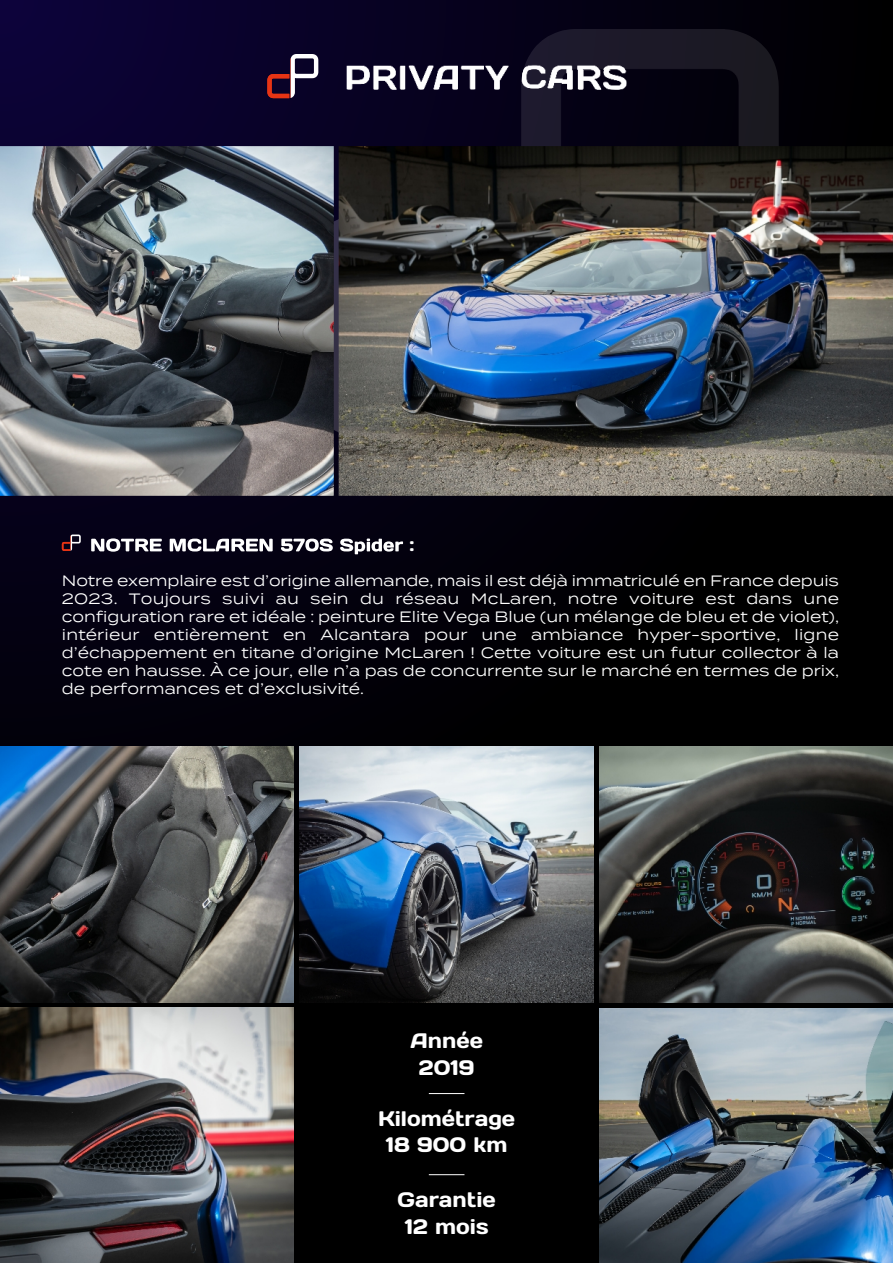
<style>
.page{position:relative;width:893px;height:1263px;background:#000}
.page>*{position:absolute;margin:0;border:0;box-sizing:border-box;transform-origin:0 0}
.t1{font:21px/26.7px "Days One";color:#fff;text-align:center}
.t2{font:18px "Days One";color:#fff}
.t3{font:15px/18px "Termina";color:#fff;text-align:justify}
</style>
<div class="page">
<svg style="left:0;top:0;width:719px;height:719px"></svg>
<svg style="left:0;top:0;width:705px;height:705px"></svg>
<svg style="left:0;top:0;width:691px;height:691px"></svg>
<svg style="left:0;top:0;width:677px;height:677px"></svg>
<svg style="left:0;top:0;width:646px;height:646px;fill:#02010a"></svg>
<svg style="left:0;top:0;width:632px;height:632px;fill:#02010b"></svg>
<svg style="left:0;top:0;width:618px;height:618px;fill:#03010d"></svg>
<svg style="left:0;top:0;width:604px;height:604px;fill:#03010e"></svg>
<svg style="left:0;top:0;width:583px;height:583px;fill:#030110"></svg>
<svg style="left:0;top:0;width:572px;height:572px;fill:#040111"></svg>
<svg style="left:0;top:0;width:558px;height:558px;fill:#040111"></svg>
<svg style="left:0;top:0;width:544px;height:544px;fill:#040113"></svg>
<svg style="left:0;top:0;width:527px;height:527px;fill:#050116"></svg>
<svg style="left:0;top:0;width:513px;height:513px;background:#07021e"></svg>
<div style="left:262px;top:0;width:14px;height:146px;background:#090229"></div>
<div style="left:248px;top:0;width:14px;height:146px;background:#09022a"></div>
<div style="left:230px;top:0;width:11px;height:146px;background:#09022c"></div>
<div style="left:216px;top:0;width:14px;height:146px;background:#0a022c"></div>
<div style="left:202px;top:0;width:14px;height:146px;background:#0a022d"></div>
<div style="left:0;top:0;width:202px;height:146px;background:#0b0333"></div>
<img style="left:346px;top:66px;width:175px;height:23px">
<svg style="left:267px;top:54px;width:51px;height:44px;background:#52384e"></svg>
<img style="left:334px;top:214px;width:5px;height:224px">
<img style="left:521px;top:29px;width:258px;height:117px">
<img style="left:339px;top:146px;width:554px;height:350px">
<img style="left:0;top:146px;width:334px;height:350px">
<svg style="left:91px;top:538px;width:71px;height:14px"></svg>
<svg style="left:170px;top:539px;width:103px;height:12px"></svg>
<svg style="left:281px;top:539px;width:52px;height:12px"></svg>
<svg style="left:340px;top:538px;width:63px;height:16px"></svg>
<svg style="left:62px;top:534px;width:19px;height:17px"></svg>
<img style="left:0;top:1008px;width:293px;height:255px">
<img style="left:600px;top:1008px;width:293px;height:255px">
<img style="left:600px;top:747px;width:293px;height:255px">
<img style="left:0;top:747px;width:293px;height:255px">
<img style="left:300px;top:747px;width:293px;height:255px">
<hr style="left:429px;top:1093px;width:35px;height:1px;background:#fff">
<hr style="left:429px;top:1174px;width:35px;height:1px;background:#fff">
<p class="t2" style="left:409px;top:533px;width:6px">:</p>
<p class="t3" style="left:62px;top:573px;width:779px">Notre exemplaire est d’origine allemande, mais il est déjà immatriculé en France depuis 2023. Toujours suivi au sein du réseau McLaren, notre voiture est dans une configuration rare et idéale : peinture Elite Vega Blue (un mélange de bleu et de violet), intérieur entièrement en Alcantara pour une ambiance hyper-sportive, ligne d’échappement en titane d’origine McLaren ! Cette voiture est un futur collector à la cote en hausse. À ce jour, elle n’a pas de concurrente sur le marché en termes de prix, de performances et d’exclusivité.</p>
<h1 class="t1" style="left:410px;top:1027px;width:74px">Année<br>2019</h1>
<h1 class="t1" style="left:378px;top:1105px;width:139px">Kilométrage<br>18 900 km</h1>
<h1 class="t1" style="left:398px;top:1186px;width:100px">Garantie<br>12 mois</h1>
</div>
